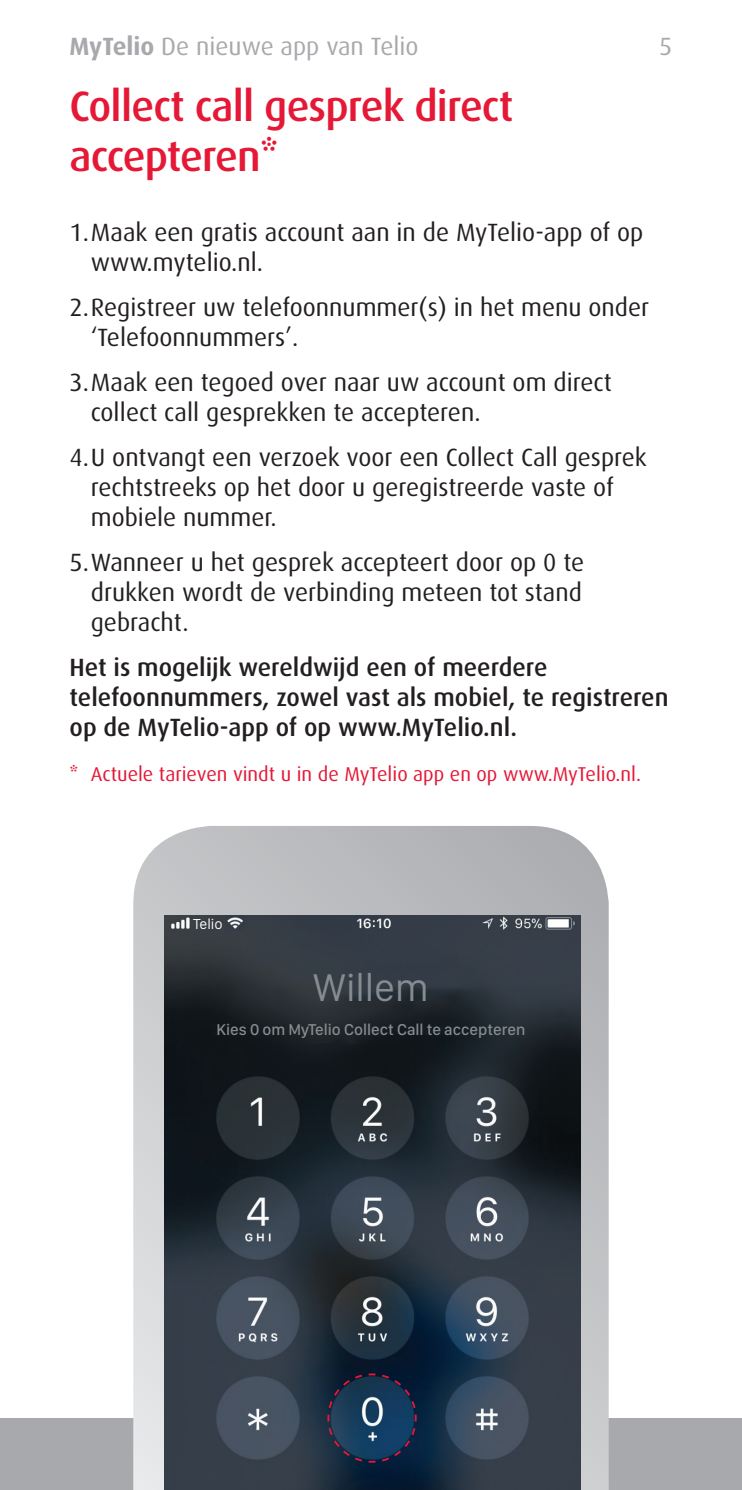
<style>
.page{position:relative;width:742px;height:1490px;background:#fff}
.page>*{position:absolute;margin:0;border:0;box-sizing:border-box;transform-origin:0 0}
.t1{font:500 42.5px/50px "Dax";letter-spacing:-.02em;color:#e51836}
.t2{font:40px "San Francisco Display";color:#868d90}
.t3{font:25px/30px "Dax";color:#231f20}
.t4{font:500 25px/30px "Dax";color:#231f20}
.t5{font:25px "Dax";color:#a8a9ad}
.t6{font:20px "Dax";color:#e51836}
.t7{font:500 16.25px "San Francisco Display";color:#868d90}
.t8{font:15px "San Francisco Display";color:#fff}
.s1{font-weight:700}
.s2{font-weight:500}
</style>
<div class="page">
<div style="left:0;top:1418px;width:741px;height:71px;background:#a8a9ad"></div>
<svg style="left:133px;top:826px;width:475px;height:663px;background:#c1c2c5"></svg>
<img style="left:165px;top:915px;width:415px;height:574px">
<svg style="left:326px;top:1372px;width:91px;height:91px;background:#1f3956"></svg>
<p class="t5" style="left:70px;top:33px;width:350px"><span class="s1">MyTelio</span> De nieuwe app van Telio</p>
<p class="t5" style="left:659px;top:33px;width:15px">5</p>
<h1 class="t1" style="left:70px;top:81px;width:445px">Collect call gesprek direct accepteren*</h1>
<p class="t3" style="left:91px;top:217px;width:554px;text-indent:-21px">1.Maak een gratis account aan in de MyTelio-app of op www.mytelio.nl.</p>
<p class="t3" style="left:91px;top:292px;width:559px;text-indent:-21px">2.Registreer uw telefoonnummer(s) in het menu onder ‘Telefoonnummers’.</p>
<p class="t3" style="left:91px;top:367px;width:522px;text-indent:-21px">3.Maak een tegoed over naar uw account om direct collect call gesprekken te accepteren.</p>
<p class="t3" style="left:91px;top:442px;width:557px;text-indent:-21px">4.U ontvangt een verzoek voor een Collect Call gesprek rechtstreeks op het door u geregistreerde vaste of mobiele nummer.</p>
<p class="t3" style="left:91px;top:547px;width:494px;text-align:justify;text-indent:-21px">5.Wanneer u het gesprek accepteert door op 0 te drukken wordt de verbinding meteen tot stand gebracht.</p>
<p class="t4" style="left:70px;top:652px;width:600px">Het is mogelijk wereldwijd een of meerdere telefoonnummers, zowel vast als mobiel, te registreren op de MyTelio-app of op www.MyTelio.nl.</p>
<p class="t6" style="left:70px;top:763px;width:573px"><span class="s2">*</span> Actuele tarieven vindt u in de MyTelio app en op www.MyTelio.nl.</p>
<p class="t8" style="left:193px;top:914px;width:31px">Telio</p>
<h2 class="t2" style="left:313px;top:963px;width:117px">Willem</h2>
<p class="t7" style="left:216px;top:1019px;width:310px">Kies 0 om MyTelio Collect Call te accepteren</p>
</div>
